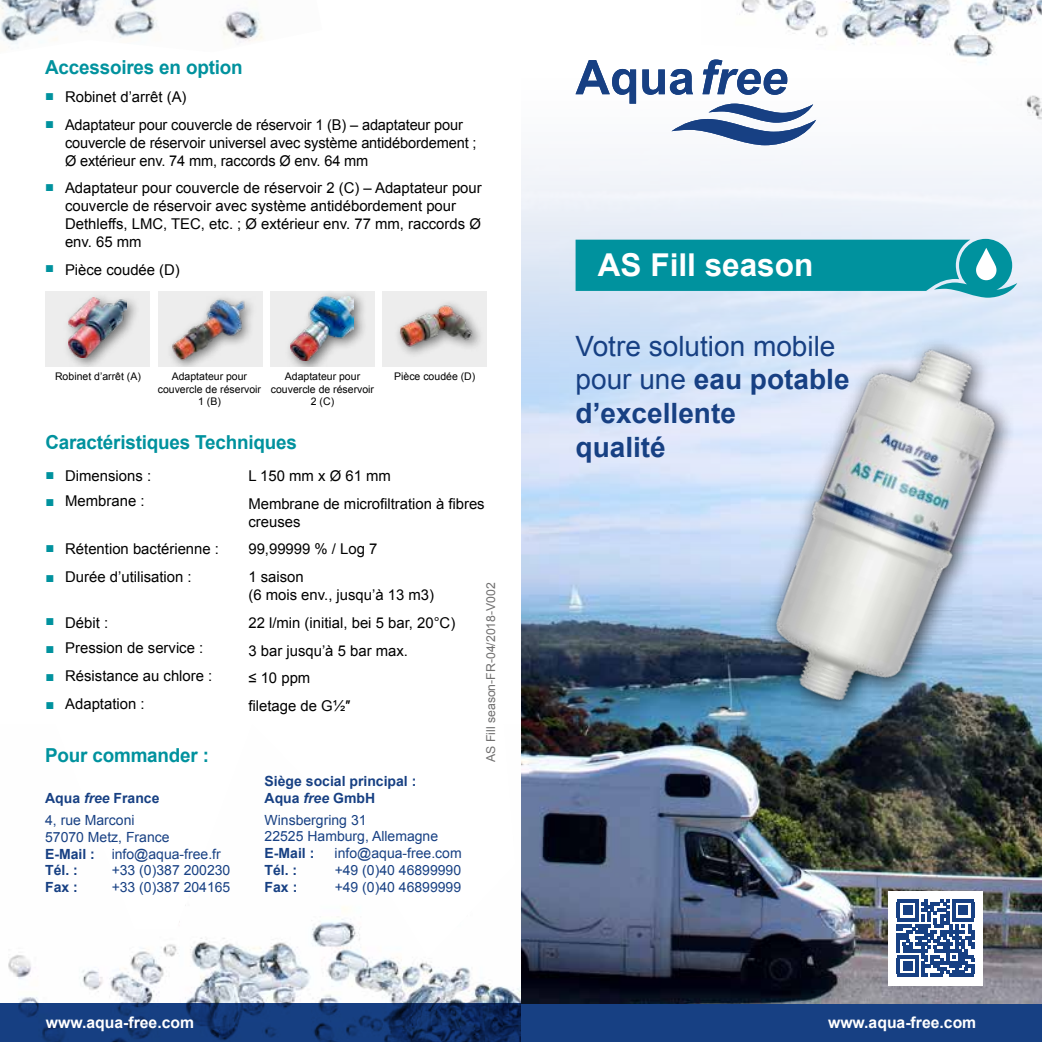
<style>
.page{position:relative;width:1042px;height:1042px;background:#fff}
.page>*{position:absolute;margin:0;border:0;box-sizing:border-box;transform-origin:0 0}
.t1{font:700 31.5px "Arial";color:#fff}
.t2{font:700 28px/33.6px "Arial";color:#174083}
.t3{font:700 19.25px "Arial";letter-spacing:-.01em;color:#00929e}
.t4{font:700 15.75px "Arial";color:#fff}
.t5{font:14.88px/17.8px "Arial";color:#000}
.t6{font:14px/16.8px "Arial";color:#174083}
.t7{font:700 14px/16.8px "Arial";color:#174083}
.t8{font:12.25px "Arial";color:#706f6f}
.t9{font:10.5px/12.6px "Arial";color:#000;text-align:center}
.s1{color:#00929e}
.s2{font-weight:700}
.s3{font-weight:700;font-style:italic}
.s4{font-style:italic}
.s5{font-weight:400}
</style>
<div class="page">
<img style="left:8px;top:905px;width:513px;height:98px">
<img style="left:0;top:0;width:263px;height:44px">
<svg style="left:585px;top:60px;width:51px;height:10px"></svg>
<svg style="left:642px;top:69px;width:46px;height:1px"></svg>
<svg style="left:0;top:1003px;width:1042px;height:39px;background:#153b7a"></svg>
<img style="left:703px;top:0;width:339px;height:70px">
<div style="left:45px;top:291px;width:105px;height:75px;background:#ededed"></div>
<div style="left:62px;top:291px;width:79px;height:75px;background:#000;opacity:.55"></div>
<img style="left:69px;top:298px;width:58px;height:59px">
<div style="left:158px;top:291px;width:104px;height:75px;background:#ededed"></div>
<img style="left:171px;top:298px;width:81px;height:68px">
<div style="left:270px;top:291px;width:105px;height:75px;background:#ededed"></div>
<div style="left:284px;top:291px;width:84px;height:75px;background:#000;opacity:.55"></div>
<img style="left:291px;top:296px;width:63px;height:65px">
<div style="left:382px;top:291px;width:105px;height:75px;background:#ededed"></div>
<img style="left:398px;top:303px;width:83px;height:52px">
<img style="left:521px;top:70px;width:521px;height:933px">
<div style="left:888px;top:891px;width:94px;height:94px;background:#fff"></div>
<svg style="left:896px;top:899px;width:78px;height:78px"></svg>
<hr style="left:952px;top:899px;width:22px;height:3px;background:#174083">
<svg style="left:575px;top:239px;width:442px;height:59px;background:#1e9daa"></svg>
<img style="left:692px;top:247px;width:350px;height:546px">
<p class="t3" style="left:45px;top:54px;width:199px">Accessoires en option</p>
<p class="t5" style="left:45px;top:88px;width:143px"><sup>■</sup> Robinet d’arrêt (A)</p>
<p class="t5" style="left:65px;top:116px;width:413px;text-indent:-20px"><sup>■</sup> Adaptateur pour couvercle de réservoir 1 (B) – adaptateur pour couvercle de réservoir universel avec système antidébordement ;<br>Ø extérieur env. 74 mm, raccords Ø env. 64 mm</p>
<p class="t5" style="left:65px;top:179px;width:418px;text-indent:-20px"><sup>■</sup> Adaptateur pour couvercle de réservoir 2 (C) – Adaptateur pour couvercle de réservoir avec système antidébordement pour Dethleffs, LMC, TEC, etc. ; Ø extérieur env. 77 mm, raccords Ø env. 65 mm</p>
<p class="t5" style="left:45px;top:261px;width:136px"><sup>■</sup> Pièce coudée (D)</p>
<p class="t9" style="left:55px;top:370px;width:87px">Robinet d’arrêt (A)</p>
<p class="t9" style="left:158px;top:370px;width:105px">Adaptateur pour couvercle de réservoir<br>1 (B)</p>
<p class="t9" style="left:271px;top:370px;width:105px">Adaptateur pour couvercle de réservoir<br>2 (C)</p>
<p class="t9" style="left:394px;top:370px;width:83px">Pièce coudée (D)</p>
<p class="t3" style="left:45px;top:429px;width:253px">Caractéristiques Techniques</p>
<p class="t5" style="left:45px;top:467px;width:107px"><sup>■</sup> Dimensions :</p>
<p class="t5" style="left:248px;top:467px;width:144px">L 150 mm x Ø 61 mm</p>
<p class="t5" style="left:45px;top:492px;width:101px"><span class="s1">■</span> Membrane :</p>
<p class="t5" style="left:248px;top:495px;width:238px">Membrane de microfiltration à fibres creuses</p>
<p class="t5" style="left:45px;top:540px;width:175px"><sup>■</sup> Rétention bactérienne :</p>
<p class="t5" style="left:248px;top:540px;width:131px">99,99999 % / Log 7</p>
<p class="t5" style="left:45px;top:568px;width:148px"><span class="s1">■</span> Durée d’utilisation :</p>
<p class="t5" style="left:248px;top:568px;width:187px">1 saison<br>(6 mois env., jusqu’à 13 m3)</p>
<p class="t5" style="left:45px;top:614px;width:64px"><sup>■</sup> Débit :</p>
<p class="t5" style="left:248px;top:614px;width:208px">22 l/min (initial, bei 5 bar, 20°C)</p>
<p class="t5" style="left:45px;top:639px;width:159px"><span class="s1">■</span> Pression de service :</p>
<p class="t5" style="left:248px;top:641px;width:161px">3 bar jusqu’à 5 bar max.</p>
<p class="t5" style="left:45px;top:667px;width:169px"><span class="s1">■</span> Résistance au chlore :</p>
<p class="t5" style="left:248px;top:669px;width:63px">≤ 10 ppm</p>
<p class="t5" style="left:45px;top:695px;width:101px"><span class="s1">■</span> Adaptation :</p>
<p class="t5" style="left:248px;top:697px;width:104px">filetage de G½″</p>
<p class="t8" style="left:483px;top:762px;width:181px;rotate:-90deg">AS Fill season-FR-04/2018-V002</p>
<p class="t3" style="left:45px;top:742px;width:165px">Pour commander :</p>
<p class="t6" style="left:45px;top:787px;width:116px;line-height:21.7px"><span class="s2">Aqua</span> <span class="s3">free</span> <span class="s2">France<br></span>4, rue Marconi</p>
<p class="t6" style="left:45px;top:828px;width:177px">57070 Metz, France<br><span class="s2">E-Mail :</span> info@aqua-free.fr<br><span class="s2">Tél. :</span></p>
<p class="t6" style="left:112px;top:862px;width:120px">+33 (0)387 200230</p>
<p class="t7" style="left:45px;top:879px;width:34px">Fax :</p>
<p class="t6" style="left:112px;top:879px;width:120px">+33 (0)387 204165</p>
<p class="t7" style="left:265px;top:773px;width:153px">Siège social principal :<br>Aqua <span class="s4">free</span> GmbH</p>
<p class="t6" style="left:265px;top:811px;width:175px">Winsbergring 31<br>22525 Hamburg, Allemagne</p>
<p class="t7" style="left:265px;top:845px;width:51px">E-Mail :</p>
<p class="t6" style="left:335px;top:845px;width:129px">info@aqua-free.com</p>
<p class="t7" style="left:265px;top:862px;width:34px">Tél. :</p>
<p class="t6" style="left:335px;top:862px;width:128px">+49 (0)40 46899990</p>
<p class="t7" style="left:265px;top:879px;width:34px">Fax :</p>
<p class="t6" style="left:335px;top:878px;width:128px">+49 (0)40 46899999</p>
<p class="t4" style="left:46px;top:1011px;width:150px">www.aqua-free.com</p>
<h1 class="t1" style="left:598px;top:244px;width:217px">AS Fill season</h1>
<h2 class="t2" style="left:575px;top:330px;width:275px"><span class="s5">Votre solution mobile pour une</span> eau potable d’excellente<br>qualité</h2>
<p class="t4" style="left:828px;top:1011px;width:150px">www.aqua-free.com</p>
</div>
